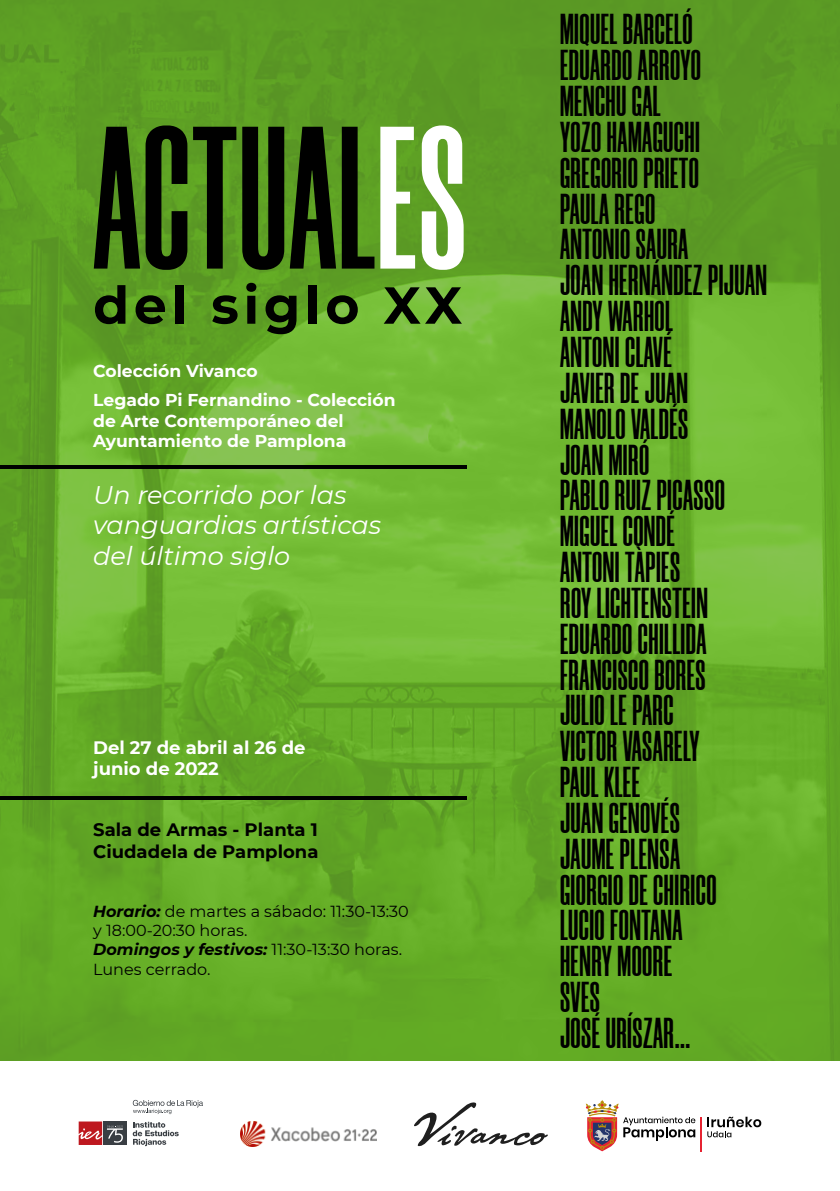
<style>
.page{position:relative;width:840px;height:1191px;background:#fff}
.page>*{position:absolute;margin:0;border:0;box-sizing:border-box;transform-origin:0 0}
.t1{font:700 202.8px "Morganite";letter-spacing:.01em;color:#000}
.t2{font:700 52px "Montserrat";letter-spacing:.09em;color:#000}
.t3{font:700 43px/35.8px "Morganite";letter-spacing:.01em;color:#000}
.t4{font:italic 25.4px/30.6px "Montserrat";color:#fff}
.t5{font:700 18px/21.6px "Montserrat";color:#000}
.t6{font:700 18px/21.6px "Montserrat";color:#fff}
.t7{font:700 17.2px/28.8px "Montserrat";color:#fff}
.t8{font:16px/19.2px "Montserrat";color:#000}
.s1{color:#fff}
.s2{font-weight:700;font-style:italic}
</style>
<div class="page">
<img style="left:0;top:0;width:839px;height:1060px">
<hr style="left:0;top:465px;width:466px;height:4px;background:#000">
<hr style="left:0;top:796px;width:466px;height:4px;background:#000">
<svg style="left:133px;top:1099px;width:70px;height:15px"></svg>
<svg style="left:133px;top:1121px;width:46px;height:25px"></svg>
<div style="left:103px;top:1121px;width:24px;height:24px;background:#393e43"></div>
<svg style="left:79px;top:1121px;width:44px;height:24px"></svg>
<img style="left:241px;top:1121px;width:135px;height:25px">
<svg style="left:707px;top:1116px;width:53px;height:21px"></svg>
<hr style="left:700px;top:1117px;width:1px;height:34px;background:#e62331">
<svg style="left:585px;top:1100px;width:110px;height:51px"></svg>
<svg style="left:414px;top:1102px;width:134px;height:44px"></svg>
<h1 class="t1" style="left:93px;top:94px;width:375px">ACTUAL<span class="s1">ES</span></h1>
<p class="t2" style="left:93px;top:268px;width:370px">del siglo XX</p>
<p class="t7" style="left:93px;top:356px;width:304px">Colección Vivanco<br>Legado Pi Fernandino - Colección</p>
<p class="t7" style="left:93px;top:409px;width:254px;line-height:20.6px">de Arte Contemporáneo del<br>Ayuntamiento de Pamplona</p>
<p class="t4" style="left:93px;top:478px;width:289px">Un recorrido por las vanguardias artísticas del último siglo</p>
<p class="t6" style="left:93px;top:735px;width:214px">Del 27 de abril al 26 de junio de 2022</p>
<p class="t5" style="left:93px;top:818px;width:227px">Sala de Armas - Planta 1<br>Ciudadela de Pamplona</p>
<p class="t8" style="left:93px;top:901px;width:317px"><span class="s2">Horario:</span> de martes a sábado: 11:30-13:30 y 18:00-20:30 horas.<br><span class="s2">Domingos y festivos:</span> 11:30-13:30 horas.<br>Lunes cerrado.</p>
<p class="t3" style="left:559px;top:12px;width:208px">MIQUEL BARCELÓ<br>EDUARDO ARROYO<br>MENCHU GAL<br>YOZO HAMAGUCHI<br>GREGORIO PRIETO<br>PAULA REGO<br>ANTONIO SAURA<br>JOAN HERNÁNDEZ PIJUAN<br>ANDY WARHOL<br>ANTONI CLAVÉ<br>JAVIER DE JUAN<br>MANOLO VALDÉS<br>JOAN MIRÓ<br>PABLO RUIZ PICASSO<br>MIGUEL CONDÉ<br>ANTONI TÀPIES<br>ROY LICHTENSTEIN<br>EDUARDO CHILLIDA<br>FRANCISCO BORES<br>JULIO LE PARC<br>VICTOR VASARELY<br>PAUL KLEE<br>JUAN GENOVÉS<br>JAUME PLENSA<br>GIORGIO DE CHIRICO<br>LUCIO FONTANA<br>HENRY MOORE<br>SVES<br>JOSÉ URÍSZAR…</p>
</div>
